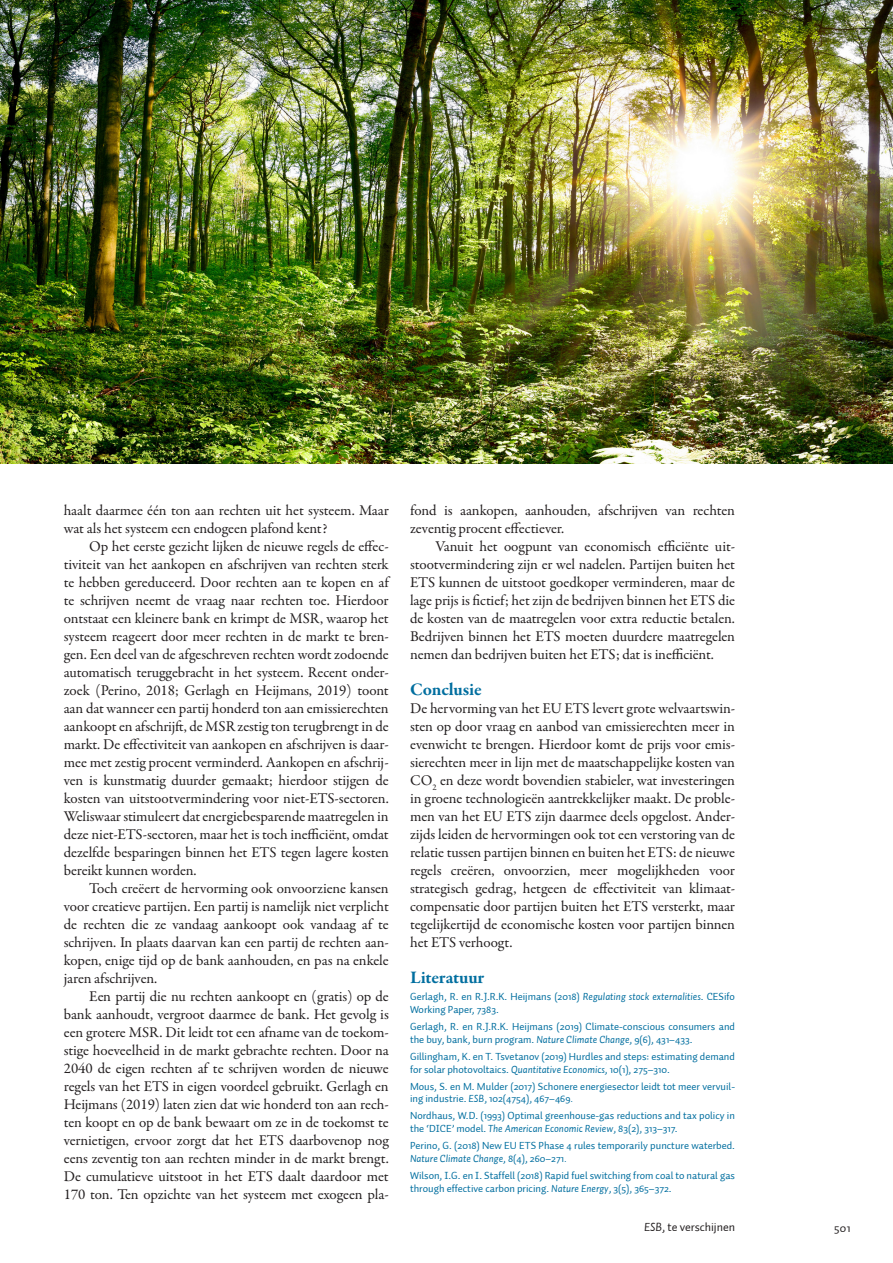
<style>
.page{position:relative;width:893px;height:1263px;background:#fff}
.page>*{position:absolute;margin:0;border:0;box-sizing:border-box;transform-origin:0 0}
.LITERATUURKOP{font:700 18px "Garamond Premr Pro";letter-spacing:-.01em;color:#006e9f}
.TUSSENKOP{font:700 18px "Garamond Premr Pro";letter-spacing:-.01em;color:#006e9f}
.PLAT_VervolgAlinea{font:15px/18px "Garamond Premr Pro";letter-spacing:-.005em;color:#231f20;text-align:justify}
.PLAT_EersteAlinea{font:15px/18px "Garamond Premr Pro";letter-spacing:-.005em;color:#231f20;text-align:justify}
.t1{font:12px "Auto 1";letter-spacing:-.005em;color:#231f20}
.LITERATUURTXT{font:10.5px/12.8px "Auto 1";color:#006e9f}
.s1{font-style:italic}
</style>
<div class="page">
<img style="left:0;top:0;width:893px;height:463px">
<p class="PLAT_VervolgAlinea" style="left:64px;top:502px;width:326px">haalt daarmee één ton aan rechten uit het systeem. Maar wat als het systeem een endogeen plafond kent?</p>
<p class="PLAT_VervolgAlinea" style="left:64px;top:538px;width:327px;text-indent:26px">Op het eerste gezicht lijken de nieuwe regels de effec&shy;tiviteit van het aankopen en afschrijven van rechten sterk te hebben gereduceerd. Door rechten aan te kopen en af te schrijven neemt de vraag naar rechten toe. Hierdoor ontstaat een kleinere bank en krimpt de MSR, waarop het systeem reageert door meer rechten in de markt te bren&shy;gen. Een deel van de afgeschreven rechten wordt zodoende automatisch teruggebracht in het systeem. Recent onder&shy;zoek (Perino, 2018; Gerlagh en Heijmans, 2019) toont aan dat wanneer een partij honderd ton aan emissierechten aankoopt en afschrijft, de MSR zestig ton terugbrengt in de markt. De effectiviteit van aankopen en afschrijven is daar&shy;mee met zestig procent verminderd. Aankopen en afschrij&shy;ven is kunstmatig duurder gemaakt; hierdoor stijgen de kosten van uitstootvermindering voor niet-ETS-sectoren.<br>Weliswaar stimuleert dat energiebesparende maatregelen in deze niet-ETS-sectoren, maar het is toch inefficiënt, omdat dezelfde besparingen binnen het ETS tegen lagere kosten bereikt kunnen worden.</p>
<p class="PLAT_VervolgAlinea" style="left:64px;top:880px;width:327px;text-indent:26px">Toch creëert de hervorming ook onvoorziene kansen voor creatieve partijen. Een partij is namelijk niet verplicht de rechten die ze vandaag aankoopt ook vandaag af te schrijven. In plaats daarvan kan een partij de rechten aan&shy;kopen, enige tijd op de bank aanhouden, en pas na enkele jaren afschrijven.</p>
<p class="PLAT_VervolgAlinea" style="left:64px;top:988px;width:327px;text-indent:26px">Een partij die nu rechten aankoopt en (gratis) op de bank aanhoudt, vergroot daarmee de bank. Het gevolg is een grotere MSR. Dit leidt tot een afname van de toekom&shy;stige hoeveelheid in de markt gebrachte rechten. Door na 2040 de eigen rechten af te schrijven worden de nieuwe regels van het ETS in eigen voordeel gebruikt. Gerlagh en Heijmans (2019) laten zien dat wie honderd ton aan rech&shy;ten koopt en op de bank bewaart om ze in de toekomst te vernietigen, ervoor zorgt dat het ETS daarbovenop nog eens zeventig ton aan rechten minder in de markt brengt.<br>De cumulatieve uitstoot in het ETS daalt daardoor met 170 ton. Ten opzichte van het systeem met exogeen pla-</p>
<p class="PLAT_VervolgAlinea" style="left:410px;top:502px;width:326px">fond is aankopen, aanhouden, afschrijven van rechten zeventig procent effectiever.</p>
<p class="PLAT_VervolgAlinea" style="left:410px;top:538px;width:327px;text-indent:26px">Vanuit het oogpunt van economisch efficiënte uit&shy;stootvermindering zijn er wel nadelen. Partijen buiten het ETS kunnen de uitstoot goedkoper verminderen, maar de lage prijs is fictief; het zijn de bedrijven binnen het ETS die de kosten van de maatregelen voor extra reductie betalen.<br>Bedrijven binnen het ETS moeten duurdere maatregelen nemen dan bedrijven buiten het ETS; dat is inefficiënt.</p>
<p class="TUSSENKOP" style="left:410px;top:678px;width:73px">Conclusie</p>
<p class="PLAT_EersteAlinea" style="left:410px;top:700px;width:327px">De hervorming van het EU ETS levert grote welvaartswin&shy;sten op door vraag en aanbod van emissierechten meer in evenwicht te brengen. Hierdoor komt de prijs voor emis&shy;sierechten meer in lijn met de maatschappelijke kosten van CO<sub>2</sub> en deze wordt bovendien stabieler, wat investeringen in groene technologieën aantrekkelijker maakt. De proble&shy;men van het EU ETS zijn daarmee deels opgelost. Ander&shy;zijds leiden de hervormingen ook tot een verstoring van de relatie tussen partijen binnen en buiten het ETS: de nieuwe regels creëren, onvoorzien, meer mogelijkheden voor strategisch gedrag, hetgeen de effectiviteit van klimaat&shy;compensatie door partijen buiten het ETS versterkt, maar tegelijkertijd de economische kosten voor partijen binnen het ETS verhoogt.</p>
<p class="LITERATUURKOP" style="left:410px;top:966px;width:76px">Literatuur</p>
<p class="LITERATUURTXT" style="left:410px;top:990px;width:326px">Gerlagh, R. en R.J.R.K. Heijmans (2018) <span class="s1">Regulating stock externalities</span>. CESifo<br>Working Paper, 7383.</p>
<p class="LITERATUURTXT" style="left:410px;top:1020px;width:326px">Gerlagh, R. en R.J.R.K. Heijmans (2019) Climate-conscious consumers and the buy, bank, burn program. <span class="s1">Nature Climate Change</span>, 9(6), 431–433.</p>
<p class="LITERATUURTXT" style="left:410px;top:1050px;width:326px">Gillingham, K. en T. Tsvetanov (2019) Hurdles and steps: estimating demand for solar photovoltaics. <span class="s1">Quantitative Economics</span>, 10(1), 275–310.</p>
<p class="LITERATUURTXT" style="left:410px;top:1080px;width:326px">Mous, S. en M. Mulder (2017) Schonere energiesector leidt tot meer vervuil&shy;ing industrie. <span class="s1">ESB</span>, 102(4754), 467–469<span class="s1">.</span></p>
<p class="LITERATUURTXT" style="left:410px;top:1109px;width:326px">Nordhaus, W.D. (1993) Optimal greenhouse-gas reductions and tax policy in the ‘DICE’ model. <span class="s1">The American Economic Review</span>, 83(2), 313–317.</p>
<p class="LITERATUURTXT" style="left:410px;top:1139px;width:326px">Perino, G. (2018) New EU ETS Phase 4 rules temporarily puncture waterbed.<br><span class="s1">Nature Climate Change</span>, 8(4), 260–271<span class="s1">.</span></p>
<p class="LITERATUURTXT" style="left:410px;top:1169px;width:326px">Wilson, I.G. en I. Staffell (2018) Rapid fuel switching from coal to natural gas through effective carbon pricing. <span class="s1">Nature Energy</span>, 3(5), 365–372.</p>
<p class="t1" style="left:644px;top:1220px;width:92px"><span class="s1">ESB</span>, te verschijnen</p>
<p class="t1" style="left:834px;top:1221px;width:18px">501</p>
</div>
